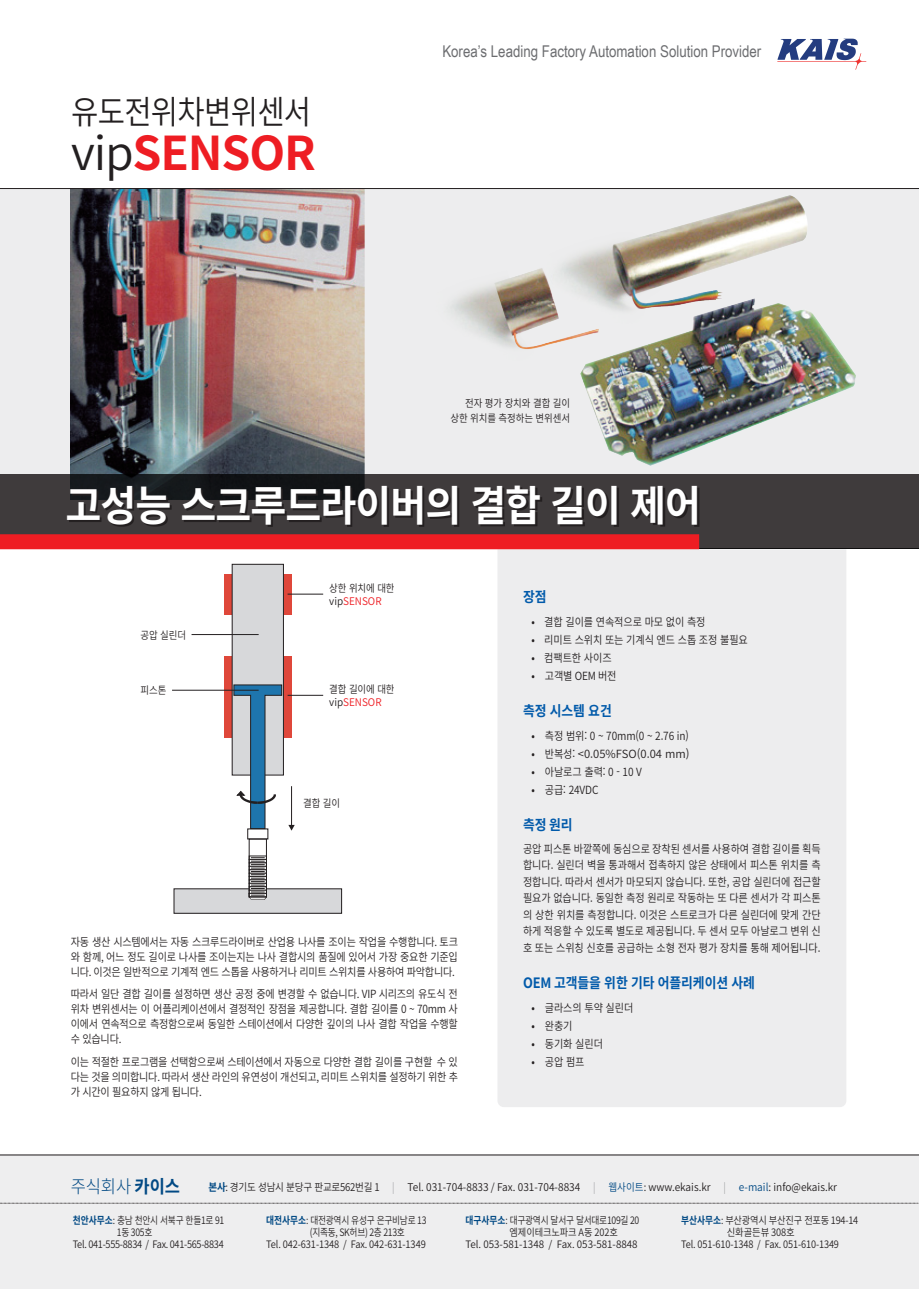
<style>
.page{position:relative;width:919px;height:1289px;background:#fff}
.page>*{position:absolute;margin:0;border:0;box-sizing:border-box;transform-origin:0 0}
.t1{font:700 46.5px "Noto Sans CJ Kkr";letter-spacing:-.025em;color:#ee1d23}
.t2{font:700 42px "Noto Sans CJ Kkr";letter-spacing:-.025em;color:#fff;scale:.93 1}
.t3{font:600 33px "Noto Sans CJ Kkr";letter-spacing:-.025em;color:#231f20;scale:.9 1}
.t4{font:300 18px "Noto Sans CJ Kkr";color:#014984;scale:.92 1}
.t5{font:16.2px "Arial Narrow";color:#6c6d70}
.t6{font:700 14.25px "Noto Sans CJ Kkr";letter-spacing:-.01em;color:#015aaa;scale:.9 1}
.t7{font:600 11.25px/15px "Noto Sans CJ Kkr";letter-spacing:-.025em;color:#231f20;text-align:justify;scale:.9 1}
.t8{font:600 11.25px "Noto Sans CJ Kkr";color:#231f20;scale:.9 1}
.t9{font:600 10.65px "Noto Sans CJ Kkr";color:#231f20;scale:.9 1}
.t10{font:600 10.5px/12.6px "Noto Sans CJ Kkr";letter-spacing:-.01em;color:#231f20;scale:.9 1}
.t11{font:600 10.2px "Noto Sans CJ Kkr";letter-spacing:-.025em;color:#231f20;scale:.85 1}
.t12{font:600 10.2px "Noto Sans CJ Kkr";letter-spacing:-.025em;color:#231f20;scale:.9 1}
.t13{font:600 10.2px "Noto Sans CJ Kkr";letter-spacing:-.025em;color:#231f20;scale:.91 1}
.t14{font:600 10.2px "Noto Sans CJ Kkr";color:#231f20;scale:.96 1}
.s1{font-weight:600;color:#231f20}
.s2{color:#ee1d23}
.s3{font-weight:400}
.s4{font-weight:700}
.s5{font-weight:700;color:#014984}
.s6{font-weight:300;color:#939598}
.s7{color:#014984}
</style>
<div class="page">
<svg style="left:777px;top:39px;width:89px;height:31px"></svg>
<div style="left:0;top:1154px;width:918px;height:134px;background:#eeeeef"></div>
<svg style="left:0;top:1202px;width:919px;height:1px"></svg>
<hr style="left:0;top:1154px;width:918px;height:1px;background:#231f20">
<div style="left:497px;top:549px;width:349px;height:558px;background:#ededee"></div>
<div style="left:0;top:189px;width:918px;height:359px;background:#ededee"></div>
<img style="left:71px;top:189px;width:294px;height:285px">
<svg style="left:0;top:474px;width:918px;height:75px;background:#393637"></svg>
<svg style="left:69px;top:487px;width:630px;height:40px;background:#302d2e"></svg>
<div style="left:0;top:534px;width:699px;height:15px;background:#ee1d23"></div>
<hr style="left:0;top:188px;width:918px;height:1px;background:#231f20">
<img style="left:451px;top:195px;width:404px;height:270px">
<div style="left:224px;top:574px;width:68px;height:41px;background:#df473a"></div>
<div style="left:224px;top:656px;width:68px;height:81px;background:#df473a"></div>
<div style="left:232px;top:564px;width:51px;height:211px;background:#d7d8da"></div>
<div style="left:232px;top:564px;width:52px;height:211px;border:1px solid #231f20"></div>
<svg style="left:173px;top:684px;width:169px;height:229px"></svg>
<hr style="left:287px;top:594px;width:36px;height:1px;background:#231f20">
<hr style="left:191px;top:634px;width:68px;height:1px;background:#231f20">
<hr style="left:172px;top:690px;width:87px;height:1px;background:#231f20">
<hr style="left:287px;top:695px;width:36px;height:1px;background:#231f20">
<p class="t3" style="left:71px;top:93px;width:268px">유도전위차변위센서</p>
<p class="t1" style="left:71px;top:127px;width:246px"><span class="s1">vip</span>SENSOR</p>
<h3 class="t5" style="left:442px;top:39px;width:320px">Korea’s Leading Factory Automation Solution Provider</h3>
<p class="t10" style="left:465px;top:397px;width:118px">전자 평가 장치와 결합 길이</p>
<p class="t10" style="left:450px;top:412px;width:134px">상한 위치를 측정하는 변위센서</p>
<p class="t2" style="left:66px;top:482px;width:684px">고성능 스크루드라이버의 결합 길이 제어</p>
<p class="t10" style="left:140px;top:628px;width:52px">공압 실린더</p>
<p class="t10" style="left:140px;top:684px;width:30px">피스톤</p>
<p class="t10" style="left:329px;top:582px;width:74px">상한 위치에 대한 vip<span class="s2">SENSOR</span></p>
<p class="t10" style="left:329px;top:683px;width:74px">결합 길이에 대한 vip<span class="s2">SENSOR</span></p>
<p class="t10" style="left:303px;top:797px;width:43px">결합 길이</p>
<p class="t7" style="left:71px;top:934px;width:431px">자동 생산 시스템에서는 자동 스크루드라이버로 산업용 나사를 조이는 작업을 수행합니다. 토크 와 함께, 어느 정도 길이로 나사를 조이는지는 나사 결합시의 품질에 있어서 가장 중요한 기준입 니다. 이것은 일반적으로 기계적 엔드 스톱을 사용하거나 리미트 스위치를 사용하여 파악합니다.</p>
<p class="t7" style="left:71px;top:987px;width:431px">따라서 일단 결합 길이를 설정하면 생산 공정 중에 변경할 수 없습니다. VIP 시리즈의 유도식 전 위차 변위센서는 이 어플리케이션에서 결정적인 장점을 제공합니다. 결합 길이를 0 ~ 70mm 사 이에서 연속적으로 측정함으로써 동일한 스테이션에서 다양한 깊이의 나사 결합 작업을 수행할 수 있습니다.</p>
<p class="t7" style="left:71px;top:1054px;width:431px">이는 적절한 프로그램을 선택함으로써 스테이션에서 자동으로 다양한 결합 길이를 구현할 수 있 다는 것을 의미합니다. 따라서 생산 라인의 유연성이 개선되고, 리미트 스위치를 설정하기 위한 추 가 시간이 필요하지 않게 됩니다.</p>
<p class="t6" style="left:523px;top:589px;width:28px">장점</p>
<p class="t7" style="left:531px;top:615px;width:195px"><span class="s3">•</span> 결합 길이를 연속적으로 마모 없이 측정</p>
<p class="t7" style="left:531px;top:633px;width:242px"><span class="s3">•</span> 리미트 스위치 또는 기계식 엔드 스톱 조정 불필요</p>
<p class="t7" style="left:531px;top:651px;width:90px"><span class="s3">•</span> 컴팩트한 사이즈</p>
<p class="t7" style="left:531px;top:669px;width:96px"><span class="s3">•</span> 고객별 OEM 버전</p>
<p class="t6" style="left:523px;top:703px;width:100px">측정 시스템 요건</p>
<p class="t7" style="left:531px;top:729px;width:176px"><span class="s3">•</span> 측정 범위: 0 ~ 70mm(0 ~ 2.76 in)</p>
<p class="t8" style="left:531px;top:748px;width:177px"><span class="s3">•</span> 반복성: &lt;0.05%FSO(0.04 mm)</p>
<p class="t7" style="left:531px;top:765px;width:124px"><span class="s3">•</span> 아날로그 출력: 0 - 10 V</p>
<p class="t7" style="left:531px;top:783px;width:76px"><span class="s3">•</span> 공급: 24VDC</p>
<p class="t6" style="left:523px;top:817px;width:57px">측정 원리</p>
<p class="t7" style="left:523px;top:840px;width:332px;line-height:16.5px">공압 피스톤 바깥쪽에 동심으로 장착된 센서를 사용하여 결합 길이를 획득 합니다. 실린더 벽을 통과해서 접촉하지 않은 상태에서 피스톤 위치를 측 정합니다. 따라서 센서가 마모되지 않습니다. 또한, 공압 실린더에 접근할 필요가 없습니다. 동일한 측정 원리로 작동하는 또 다른 센서가 각 피스톤 의 상한 위치를 측정합니다. 이것은 스트로크가 다른 실린더에 맞게 간단 하게 적응할 수 있도록 별도로 제공됩니다. 두 센서 모두 아날로그 변위 신 호 또는 스위칭 신호를 공급하는 소형 전자 평가 장치를 통해 제어됩니다.</p>
<p class="t6" style="left:523px;top:974px;width:259px">OEM 고객들을 위한 기타 어플리케이션 사례</p>
<p class="t7" style="left:531px;top:1000px;width:115px"><span class="s3">•</span> 글라스의 투약 실린더</p>
<p class="t7" style="left:531px;top:1018px;width:47px"><span class="s3">•</span> 완충기</p>
<p class="t7" style="left:531px;top:1036px;width:81px"><span class="s3">•</span> 동기화 실린더</p>
<p class="t7" style="left:531px;top:1054px;width:60px"><span class="s3">•</span> 공압 펌프</p>
<h3 class="t4" style="left:71px;top:1176px;width:120px">주식회사 <span class="s4">카이스</span></h3>
<p class="t9" style="left:208px;top:1181px;width:700px"><span class="s5">본사</span>: 경기도 성남시 분당구 판교로562번길 1 <span class="s6">|</span> Tel. 031-704-8833 / Fax. 031-704-8834 <span class="s6">|</span> <span class="s7">웹사이트</span>: www.ekais.kr <span class="s6">|</span> <span class="s7">e-mail</span>: info@ekais.kr</p>
<p class="t11" style="left:73px;top:1214px;width:180px"><span class="s5">천안사무소</span>: 충남 천안시 서북구 한들1로 91</p>
<p class="t11" style="left:117px;top:1226px;width:43px">1동 305호</p>
<p class="t12" style="left:73px;top:1238px;width:169px">Tel. 041-555-8834 / Fax. 041-565-8834</p>
<p class="t11" style="left:266px;top:1214px;width:190px"><span class="s5">대전사무소</span>: 대전광역시 유성구 은구비남로 13</p>
<p class="t11" style="left:310px;top:1226px;width:113px">(지족동, SK허브) 2층 213호</p>
<p class="t13" style="left:266px;top:1238px;width:177px">Tel. 042-631-1348 / Fax. 042-631-1349</p>
<p class="t11" style="left:465px;top:1214px;width:206px"><span class="s5">대구사무소</span>: 대구광역시 달서구 달서대로109길 20</p>
<p class="t12" style="left:509px;top:1226px;width:122px">엠제이테크노파크 A동 202호</p>
<p class="t14" style="left:465px;top:1238px;width:181px">Tel. 053-581-1348 / Fax. 053-581-8848</p>
<p class="t11" style="left:681px;top:1214px;width:210px"><span class="s5">부산사무소</span>: 부산광역시 부산진구 전포동 194-14</p>
<p class="t13" style="left:726px;top:1226px;width:76px">신화골든뷰 308호</p>
<p class="t12" style="left:681px;top:1238px;width:177px">Tel. 051-610-1348 / Fax. 051-610-1349</p>
</div>
